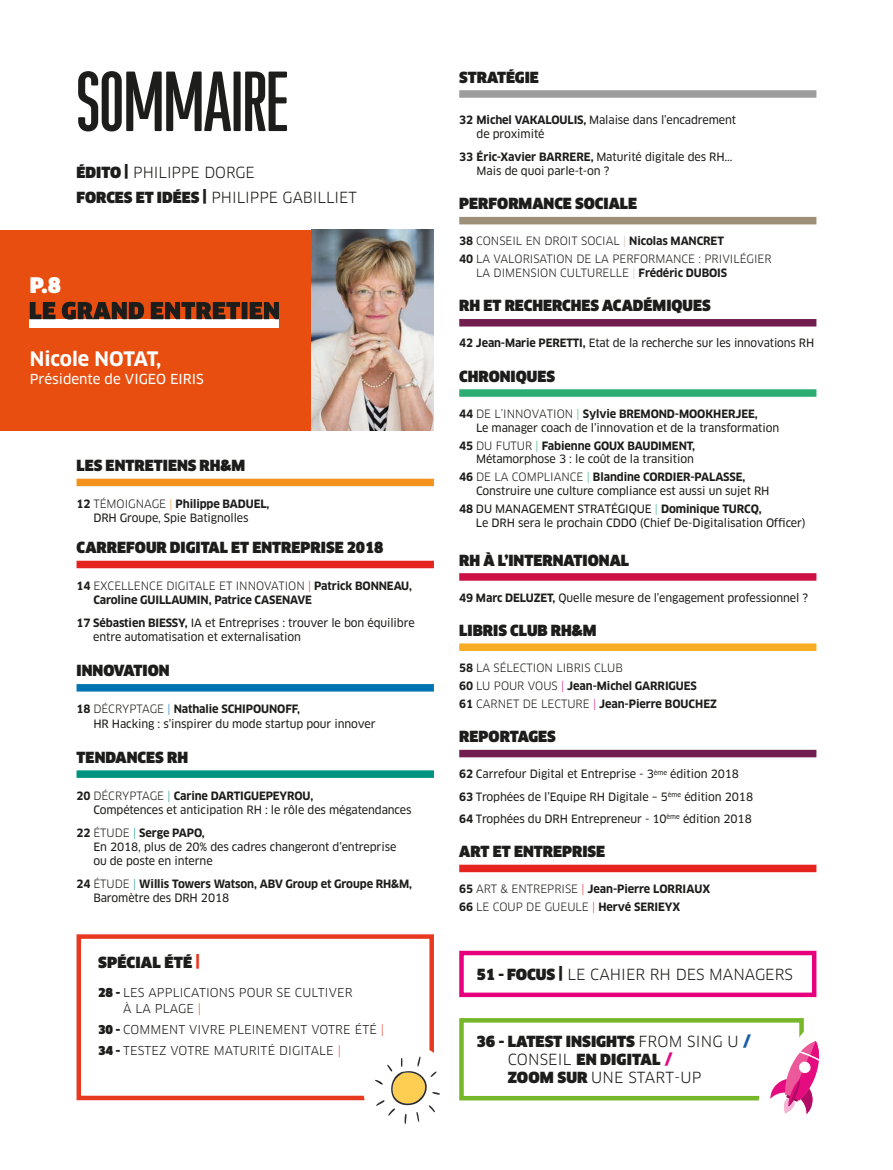
<style>
.page{position:relative;width:893px;height:1170px;background:#fff}
.page>*{position:absolute;margin:0;border:0;box-sizing:border-box;transform-origin:0 0}
.t1{font:82.5px "Cst Berlin East Medium Tf";letter-spacing:-.01em;color:#1d1d1b}
.t2{font:900 21px "Clan OT";color:#fff}
.t3{font:700 19.5px "Clan OT";color:#fff}
.t4{font:900 15px/18px "Clan OT";color:#1d1d1b}
.t5{font:15px/25px "Clan OT";color:#1d1d1b}
.t6{font:13.5px "Clan OT News";color:#fff}
.t7{font:12px/16.5px "Clan OT";letter-spacing:.01em;color:#1d1d1b}
.t8{font:11.25px/14.2px "Clan OT News";letter-spacing:-.01em;color:#1d1d1b}
.t9{font:700 11.25px/14.2px "Clan OT";letter-spacing:-.01em;color:#1d1d1b}
.t10{font:11.25px/18px "Clan OT";color:#1d1d1b}
.s1{font-weight:900}
.s2{font-weight:400}
.s3{font-weight:400;color:#f3931b}
.s4{font-weight:400;color:#e52420}
.s5{font-family:"Clan OT";font-weight:700}
.s6{font-weight:400;color:#0174b1}
.s7{font-weight:400;color:#00937f}
.s8{color:#e7391f}
.s9{font-weight:700}
.s10{color:#cbbeb2}
.s11{font-weight:400;color:#2bad73}
.s12{font-family:"Clan OT";color:#2bad73}
.s13{color:#e50c7f}
.s14{color:#195da9}
</style>
<div class="page">
<div style="left:77px;top:934px;width:357px;height:166px;border:4px solid #e7391f"></div>
<div style="left:77px;top:478px;width:357px;height:8px;background:#f3931b"></div>
<div style="left:77px;top:560px;width:357px;height:8px;background:#e52420"></div>
<div style="left:77px;top:684px;width:357px;height:7px;background:#0174b1"></div>
<div style="left:77px;top:770px;width:357px;height:7px;background:#00937f"></div>
<div style="left:459px;top:90px;width:357px;height:8px;background:#9d9d9d"></div>
<div style="left:459px;top:217px;width:357px;height:7px;background:#9d8f78"></div>
<div style="left:459px;top:319px;width:357px;height:7px;background:#721d4f"></div>
<div style="left:459px;top:389px;width:357px;height:8px;background:#2bad73"></div>
<div style="left:459px;top:573px;width:357px;height:7px;background:#cd1045"></div>
<div style="left:459px;top:643px;width:357px;height:8px;background:#f8ac24"></div>
<div style="left:459px;top:749px;width:357px;height:8px;background:#721d4f"></div>
<div style="left:459px;top:864px;width:357px;height:8px;background:#e52420"></div>
<div style="left:0;top:230px;width:434px;height:200px;background:#e84e0f"></div>
<div style="left:30px;top:319px;width:249px;height:8px;background:#fff"></div>
<svg style="left:30px;top:302px;width:249px;height:17px"></svg>
<img style="left:311px;top:230px;width:123px;height:200px">
<div style="left:459px;top:1017px;width:345px;height:83px;border:4px solid #76b82a"></div>
<svg style="left:759px;top:1017px;width:60px;height:97px"></svg>
<div style="left:459px;top:950px;width:357px;height:47px;border:4px solid #e6007e"></div>
<div style="left:363px;top:1044px;width:90px;height:90px;background:#fff;border-radius:50%"></div>
<svg style="left:375px;top:1056px;width:65px;height:67px"></svg>
<h1 class="t1" style="left:77px;top:51px;width:214px">SOMMAIRE</h1>
<h3 class="t5" style="left:77px;top:159px;width:282px"><span class="s1">ÉDITO |</span> PHILIPPE DORGE<br><span class="s1">FORCES ET IDÉES |</span> PHILIPPE GABILLIET</h3>
<h2 class="t2" style="left:30px;top:273px;width:33px">P.8</h2>
<h3 class="t3" style="left:30px;top:347px;width:133px">Nicole NOTAT,</h3>
<p class="t6" style="left:30px;top:370px;width:176px">Présidente de VIGEO EIRIS</p>
<h3 class="t4" style="left:77px;top:457px;width:170px">LES ENTRETIENS RH&amp;M</h3>
<p class="t9" style="left:77px;top:497px;width:195px">12 <span class="s2">TÉMOIGNAGE</span> <span class="s3">|</span> Philippe BADUEL,</p>
<p class="t8" style="left:93px;top:511px;width:157px">DRH Groupe, Spie Batignolles</p>
<h3 class="t4" style="left:77px;top:539px;width:308px">CARREFOUR DIGITAL ET ENTREPRISE 2018</h3>
<p class="t9" style="left:93px;top:579px;width:320px;text-indent:-17px">14 <span class="s2">EXCELLENCE DIGITALE ET INNOVATION</span> <span class="s4">|</span> Patrick BONNEAU,<br>Caroline GUILLAUMIN, Patrice CASENAVE</p>
<p class="t8" style="left:93px;top:616px;width:323px;text-indent:-17px"><span class="s5">17 Sébastien BIESSY,</span> IA et Entreprises : trouver le bon équilibre entre automatisation et externalisation</p>
<h3 class="t4" style="left:77px;top:662px;width:95px">INNOVATION</h3>
<p class="t9" style="left:77px;top:702px;width:225px">18 <span class="s2">DÉCRYPTAGE</span> <span class="s6">|</span> Nathalie SCHIPOUNOFF,</p>
<p class="t8" style="left:93px;top:716px;width:284px">HR Hacking : s’inspirer du mode startup pour innover</p>
<h3 class="t4" style="left:77px;top:748px;width:113px">TENDANCES RH</h3>
<p class="t9" style="left:77px;top:788px;width:238px">20 <span class="s2">DÉCRYPTAGE</span> <span class="s7">|</span> Carine DARTIGUEPEYROU,</p>
<p class="t8" style="left:93px;top:802px;width:320px">Compétences et anticipation RH : le rôle des mégatendances</p>
<p class="t9" style="left:77px;top:825px;width:130px">22 <span class="s2">ÉTUDE</span> <span class="s7">|</span> Serge PAPO,</p>
<p class="t8" style="left:93px;top:839px;width:305px">En 2018, plus de 20% des cadres changeront d’entreprise ou de poste en interne</p>
<p class="t9" style="left:77px;top:876px;width:337px">24 <span class="s2">ÉTUDE</span> <span class="s7">|</span> Willis Towers Watson, ABV Group et Groupe RH&amp;M,</p>
<p class="t8" style="left:93px;top:891px;width:137px">Baromètre des DRH 2018</p>
<h3 class="t4" style="left:98px;top:953px;width:104px">SPÉCIAL ÉTÉ <span class="s8">|</span></h3>
<p class="t7" style="left:123px;top:984px;width:231px;text-indent:-25px"><span class="s1">28 -</span> LES APPLICATIONS POUR SE CULTIVER<br>À LA PLAGE <span class="s8">|</span></p>
<p class="t7" style="left:98px;top:1019px;width:287px;line-height:20.7px"><span class="s1">30 -</span> COMMENT VIVRE PLEINEMENT VOTRE ÉTÉ <span class="s8">|<br></span><span class="s1">34 -</span> TESTEZ VOTRE MATURITÉ DIGITALE <span class="s8">|</span></p>
<h3 class="t4" style="left:459px;top:68px;width:81px">STRATÉGIE</h3>
<p class="t8" style="left:477px;top:113px;width:261px;text-indent:-17px"><span class="s5">32 Michel VAKALOULIS,</span> Malaise dans l’encadrement de proximité</p>
<p class="t8" style="left:477px;top:150px;width:258px;text-indent:-17px"><span class="s5">33 Éric-Xavier BARRERE,</span> Maturité digitale des RH...<br>Mais de quoi parle-t-on ?</p>
<h3 class="t4" style="left:459px;top:195px;width:179px">PERFORMANCE SOCIALE</h3>
<p class="t10" style="left:459px;top:232px;width:314px"><span class="s9">38</span> CONSEIL EN DROIT SOCIAL <span class="s10">|</span> <span class="s9">Nicolas MANCRET<br>40</span> LA VALORISATION DE LA PERFORMANCE : PRIVILÉGIER</p>
<p class="t10" style="left:476px;top:264px;width:253px">LA DIMENSION CULTURELLE <span class="s10">|</span> <span class="s9">Frédéric DUBOIS</span></p>
<h3 class="t4" style="left:459px;top:297px;width:253px">RH ET RECHERCHES ACADÉMIQUES</h3>
<p class="t8" style="left:459px;top:336px;width:357px"><span class="s5">42 Jean-Marie PERETTI,</span> Etat de la recherche sur les innovations RH</p>
<h3 class="t4" style="left:459px;top:367px;width:97px">CHRONIQUES</h3>
<p class="t9" style="left:459px;top:406px;width:300px">44 <span class="s2">DE L’INNOVATION</span> <span class="s11">|</span> Sylvie BREMOND-MOOKHERJEE,</p>
<p class="t8" style="left:476px;top:420px;width:305px">Le manager coach de l’innovation et de la transformation</p>
<p class="t9" style="left:459px;top:438px;width:237px">45 <span class="s2">DU FUTUR</span> <span class="s11">|</span> Fabienne GOUX BAUDIMENT,</p>
<p class="t8" style="left:476px;top:452px;width:219px">Métamorphose 3 : le coût de la transition</p>
<p class="t9" style="left:459px;top:470px;width:288px">46 <span class="s2">DE LA COMPLIANCE</span> <span class="s11">|</span> Blandine CORDIER-PALASSE,</p>
<p class="t8" style="left:459px;top:482px;width:312px;line-height:18px;text-indent:17px">Construire une culture compliance est aussi un sujet RH<br><span class="s5">48</span> DU MANAGEMENT STRATÉGIQUE <span class="s12">|</span> <span class="s5">Dominique TURCQ,</span></p>
<p class="t8" style="left:476px;top:516px;width:331px">Le DRH sera le prochain CDDO (Chief De-Digitalisation Officer)</p>
<h3 class="t4" style="left:459px;top:551px;width:171px">RH À L’INTERNATIONAL</h3>
<p class="t8" style="left:459px;top:590px;width:350px"><span class="s5">49 Marc DELUZET,</span> Quelle mesure de l’engagement professionnel ?</p>
<h3 class="t4" style="left:459px;top:621px;width:139px">LIBRIS CLUB RH&amp;M</h3>
<p class="t10" style="left:459px;top:658px;width:259px"><span class="s9">58</span> LA SÉLECTION LIBRIS CLUB<br><span class="s9">60</span> LU POUR VOUS <span class="s13">|</span> <span class="s9">Jean-Michel GARRIGUES<br>61</span> CARNET DE LECTURE <span class="s13">|</span> <span class="s9">Jean-Pierre BOUCHEZ</span></p>
<h3 class="t4" style="left:459px;top:728px;width:98px">REPORTAGES</h3>
<p class="t8" style="left:459px;top:763px;width:295px;line-height:22.4px"><span class="s5">62</span> Carrefour Digital et Entreprise - 3<sup>ème</sup> édition 2018<br><span class="s5">63</span> Trophées de l’Equipe RH Digitale – 5<sup>ème</sup> édition 2018<br><span class="s5">64</span> Trophées du DRH Entrepreneur - 10<sup>ème</sup> édition 2018</p>
<h3 class="t4" style="left:459px;top:842px;width:147px">ART ET ENTREPRISE</h3>
<p class="t9" style="left:459px;top:880px;width:253px;line-height:18px">65 <span class="s2">ART &amp; ENTREPRISE</span> <span class="s4">|</span> Jean-Pierre LORRIAUX<br>66 <span class="s2">LE COUP DE GUEULE</span> <span class="s4">|</span> Hervé SERIEYX</p>
<h3 class="t5" style="left:476px;top:961px;width:318px"><span class="s1">51 - FOCUS |</span> LE CAHIER RH DES MANAGERS</h3>
<h3 class="t4" style="left:508px;top:1032px;width:245px;text-indent:-31px">36 - LATEST INSIGHTS <span class="s2">FROM SING U</span> <span class="s14">/<br></span><span class="s2">CONSEIL</span> EN DIGITAL <span class="s13">/<br></span>ZOOM SUR <span class="s2">UNE START-UP</span></h3>
</div>
